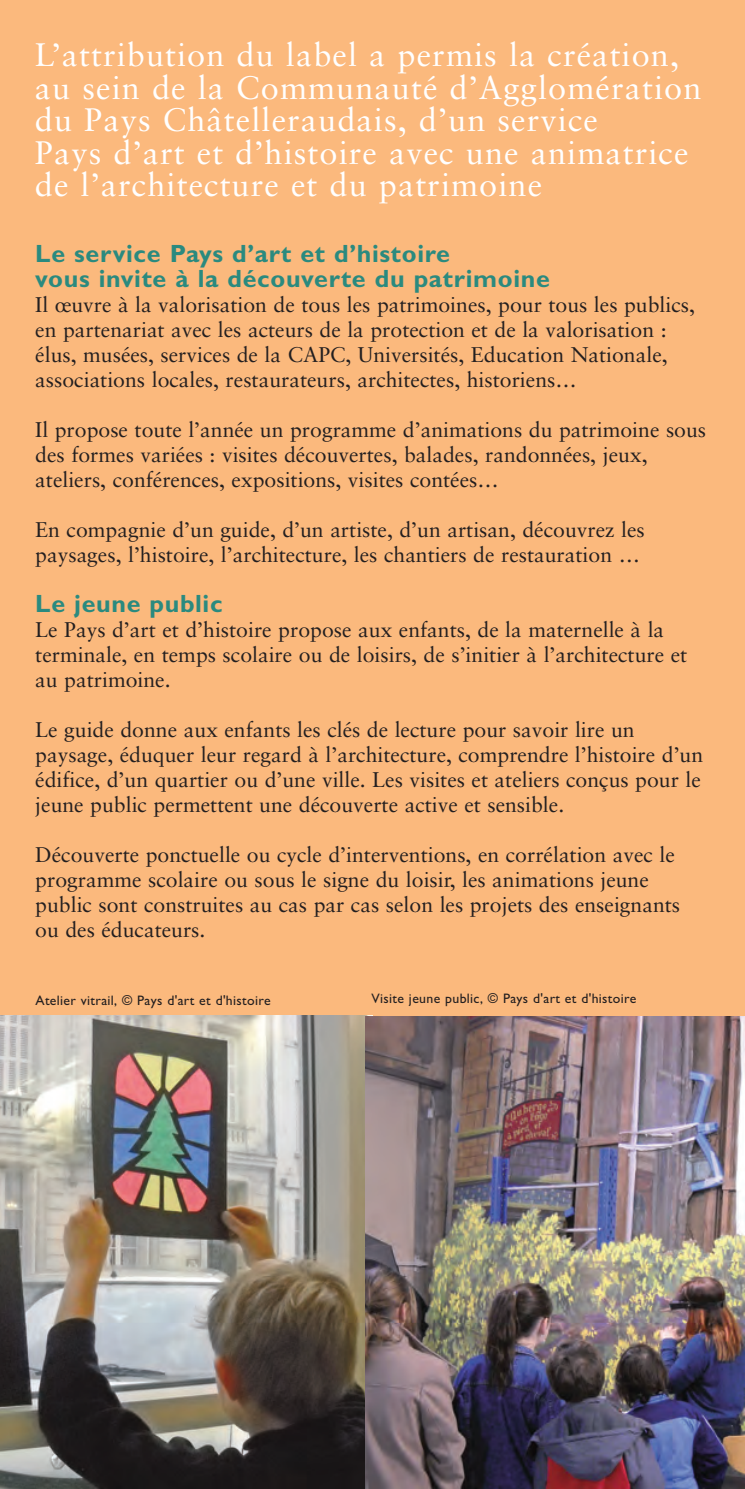
<style>
.page{position:relative;width:745px;height:1489px;background:#fff}
.page>*{position:absolute;margin:0;border:0;box-sizing:border-box;transform-origin:0 0}
.t1{font:32.5px/32.5px "Sabon";letter-spacing:.035em;color:#fff}
.t2{font:700 25px/25px "Gill Sans";letter-spacing:.025em;color:#2a8a7f}
.t3{font:21.25px/25px "Sabon";color:#231f20}
.t4{font:13.75px "M Gill Sans";letter-spacing:.025em;color:#231f20}
</style>
<div class="page">
<div style="left:0;top:0;width:744px;height:1042px;background:#fbb97d"></div>
<img style="left:0;top:1015px;width:372px;height:473px">
<img style="left:365px;top:1016px;width:379px;height:472px">
<h1 class="t1" style="left:35px;top:41px;width:667px">L’attribution du label a permis la création, au sein de la Communauté d’Agglomération du Pays Châtelleraudais, d’un service<br>Pays d’art et d’histoire avec une animatrice de l’architecture et du patrimoine</h1>
<p class="t2" style="left:35px;top:243px;width:516px">Le service Pays d’art et d’histoire<br>vous invite à la découverte du patrimoine</p>
<p class="t3" style="left:35px;top:293px;width:660px">Il œuvre à la valorisation de tous les patrimoines, pour tous les publics, en partenariat avec les acteurs de la protection et de la valorisation : élus, musées, services de la CAPC, Universités, Education Nationale, associations locales, restaurateurs, architectes, historiens…</p>
<p class="t3" style="left:35px;top:418px;width:672px">Il propose toute l’année un programme d’animations du patrimoine sous des formes variées : visites découvertes, balades, randonnées, jeux, ateliers, conférences, expositions, visites contées…</p>
<p class="t3" style="left:35px;top:518px;width:610px">En compagnie d’un guide, d’un artiste, d’un artisan, découvrez les paysages, l’histoire, l’architecture, les chantiers de restauration …</p>
<p class="t2" style="left:35px;top:593px;width:189px">Le jeune public</p>
<p class="t3" style="left:35px;top:618px;width:653px">Le Pays d’art et d’histoire propose aux enfants, de la maternelle à la terminale, en temps scolaire ou de loisirs, de s’initier à l’architecture et au patrimoine.</p>
<p class="t3" style="left:35px;top:718px;width:669px">Le guide donne aux enfants les clés de lecture pour savoir lire un paysage, éduquer leur regard à l’architecture, comprendre l’histoire d’un édifice, d’un quartier ou d’une ville. Les visites et ateliers conçus pour le jeune public permettent une découverte active et sensible.</p>
<p class="t3" style="left:35px;top:843px;width:646px">Découverte ponctuelle ou cycle d’interventions, en corrélation avec le programme scolaire ou sous le signe du loisir, les animations jeune public sont construites au cas par cas selon les projets des enseignants ou des éducateurs.</p>
<p class="t4" style="left:35px;top:991px;width:237px">Atelier vitrail, © Pays d'art et d'histoire</p>
<p class="t4" style="left:371px;top:990px;width:266px">Visite jeune public, © Pays d'art et d'histoire</p>
</div>
